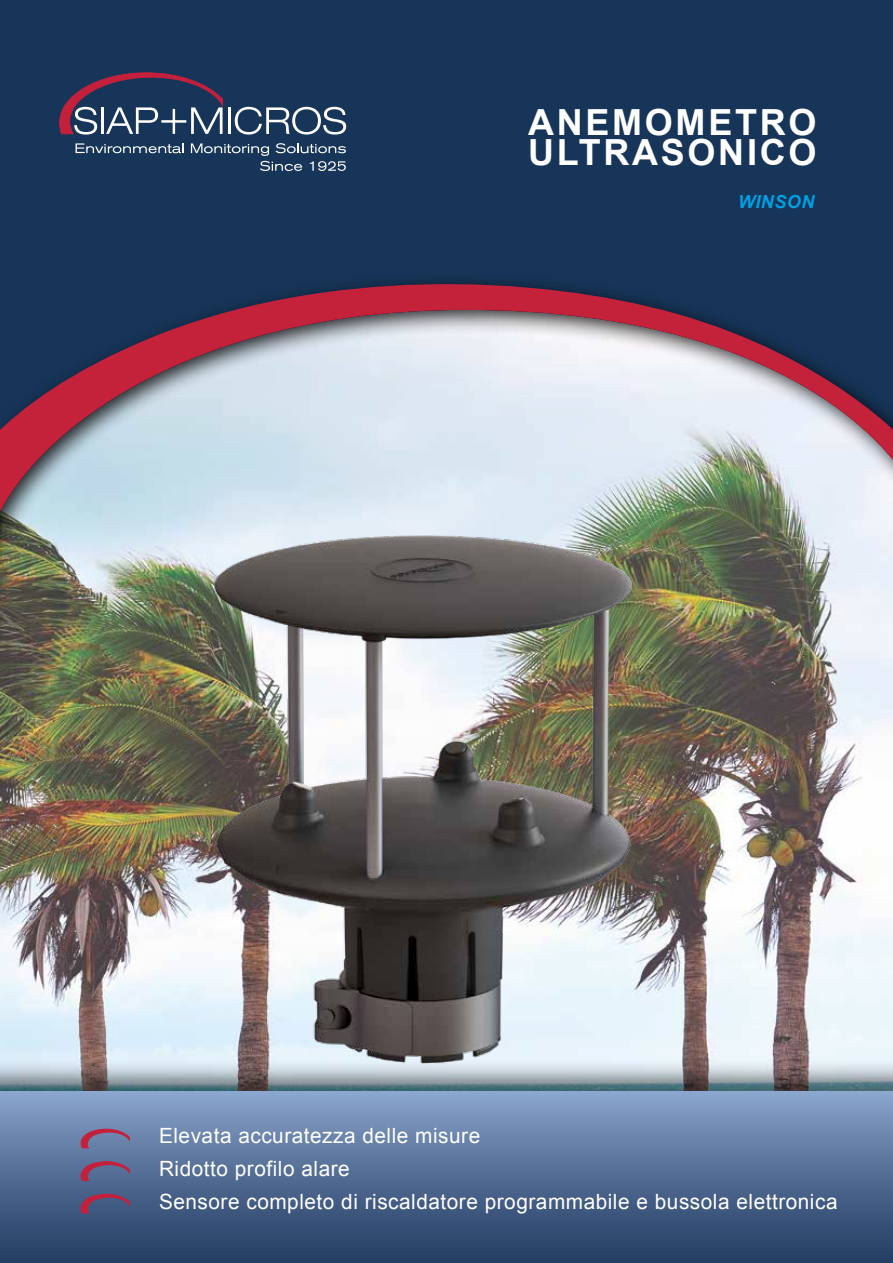
<style>
.page{position:relative;width:893px;height:1263px;background:#fff}
.page>*{position:absolute;margin:0;border:0;box-sizing:border-box;transform-origin:0 0}
.t1{font:700 36px/30px "Arial";letter-spacing:.075em;color:#fff}
.t2{font:21px/33px "Arial";letter-spacing:.025em;color:#fff}
.t3{font:italic 700 18px "Arial";letter-spacing:.025em;color:#009fe3}
</style>
<div class="page">
<img style="left:0;top:680px;width:893px;height:379px">
<div style="left:0;top:0;width:893px;height:266px;background:#173558"></div>
<svg style="left:0;top:266px;width:893px;height:389px;background:#9b95a3"></svg>
<div style="left:0;top:1059px;width:893px;height:204px;background:#000;opacity:.51"></div>
<div style="left:0;top:1092px;width:893px;height:171px;background:linear-gradient(to bottom,#87a2ca,#20395e)"></div>
<svg style="left:59px;top:73px;width:164px;height:62px;background:#454866"></svg>
<hr style="left:228px;top:107px;width:2px;height:27px;background:#fff">
<svg style="left:235px;top:107px;width:111px;height:28px"></svg>
<svg style="left:76px;top:143px;width:108px;height:10px"></svg>
<svg style="left:191px;top:143px;width:155px;height:28px;background:#3a5471"></svg>
<img style="left:106px;top:481px;width:637px;height:606px">
<svg style="left:81px;top:1129px;width:48px;height:21px"></svg>
<svg style="left:81px;top:1162px;width:48px;height:21px"></svg>
<svg style="left:81px;top:1194px;width:48px;height:22px"></svg>
<h1 class="t1" style="left:528px;top:109px;width:290px">ANEMOMETRO<br>ULTRASONICO</h1>
<p class="t3" style="left:738px;top:190px;width:78px">WINSON</p>
<p class="t2" style="left:159px;top:1119px;width:680px">Elevata accuratezza delle misure<br>Ridotto profilo alare<br>Sensore completo di riscaldatore programmabile e bussola elettronica</p>
</div>
